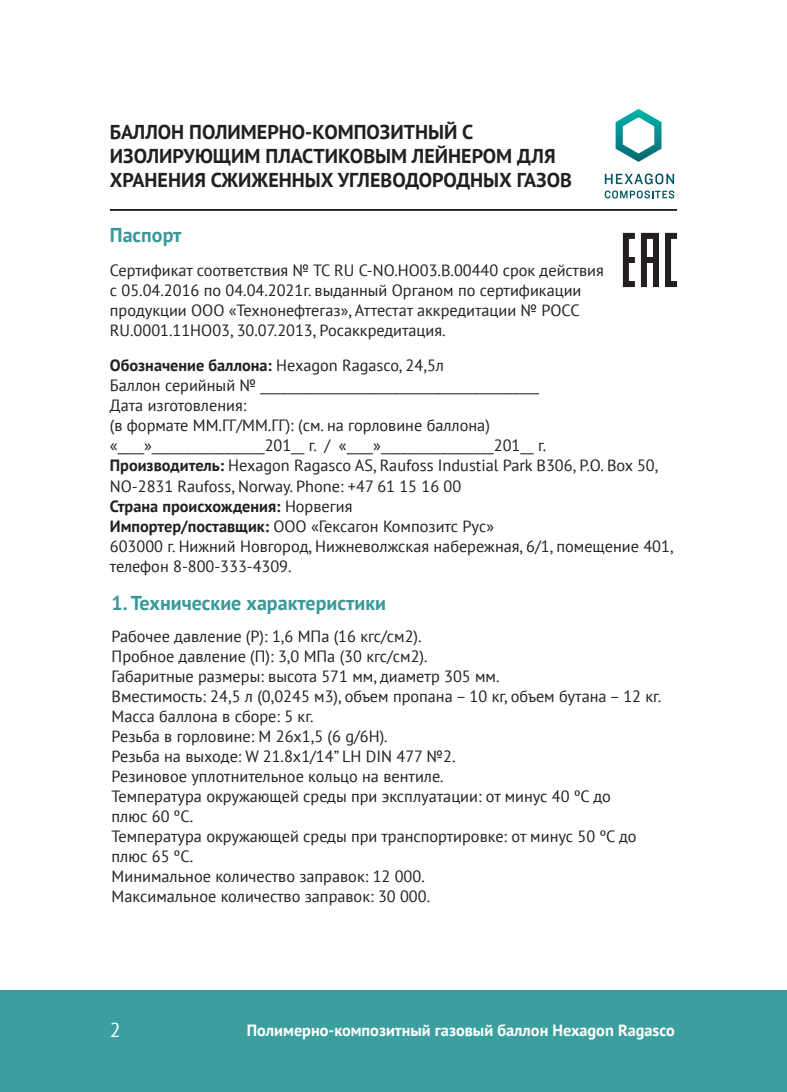
<style>
.page{position:relative;width:787px;height:1092px;background:#fff}
.page>*{position:absolute;margin:0;border:0;box-sizing:border-box;transform-origin:0 0}
.t1{font:700 20px/24px "PT Sans";color:#231f20}
.t2{font:700 20px "PT Sans";color:#3a9899}
.t3{font:20px "PT Sans";color:#fff}
.t4{font:16.25px/20px "PT Sans";color:#231f20}
.t5{font:700 16.25px "PT Sans";color:#fff}
.s1{font-weight:700}
</style>
<div class="page">
<svg style="left:605px;top:173px;width:69px;height:11px"></svg>
<svg style="left:604px;top:190px;width:70px;height:8px"></svg>
<svg style="left:615px;top:109px;width:46px;height:53px"></svg>
<hr style="left:110px;top:209px;width:567px;height:2px;background:#231f20">
<div style="left:0;top:990px;width:787px;height:101px;background:#3c9f9f"></div>
<svg style="left:623px;top:233px;width:54px;height:54px"></svg>
<p class="t1" style="left:110px;top:119px;width:463px">БАЛЛОН ПОЛИМЕРНО-КОМПОЗИТНЫЙ С<br>ИЗОЛИРУЮЩИМ ПЛАСТИКОВЫМ ЛЕЙНЕРОМ ДЛЯ<br>ХРАНЕНИЯ СЖИЖЕННЫХ УГЛЕВОДОРОДНЫХ ГАЗОВ</p>
<p class="t2" style="left:110px;top:222px;width:73px">Паспорт</p>
<p class="t4" style="left:110px;top:260px;width:495px">Сертификат соответствия № ТС RU C-NO.HO03.B.00440 срок действия с 05.04.2016 по 04.04.2021г. выданный Органом по сертификации продукции ООО «Технонефтегаз», Аттестат аккредитации № РОСС RU.0001.11НО03, 30.07.2013, Росаккредитация.</p>
<p class="t4" style="left:110px;top:355px;width:565px"><span class="s1">Обозначение баллона:</span> Hexagon Ragasco, 24,5л<br>Баллон серийный № __________________________________________<br>Дата изготовления:<br>(в формате ММ.ГГ/ММ.ГГ): (см. на горловине баллона) «____»_________________201__ г. / «____»_________________201__ г.<br><span class="s1">Производитель:</span> Hexagon Ragasco AS, Raufoss Industial Park B306, P.O. Box 50, NO-2831 Raufoss, Norway. Phone: +47 61 15 16 00<br><span class="s1">Страна происхождения:</span> Норвегия<br><span class="s1">Импортер/поставщик:</span> ООО «Гексагон Композитс Рус»<br>603000 г. Нижний Новгород, Нижневолжская набережная, 6/1, помещение 401, телефон 8-800-333-4309.</p>
<p class="t2" style="left:112px;top:590px;width:276px">1. Технические характеристики</p>
<p class="t4" style="left:112px;top:625px;width:551px">Рабочее давление (Р): 1,6 МПа (16 кгс/см2).<br>Пробное давление (П): 3,0 МПа (30 кгс/см2).<br>Габаритные размеры: высота 571 мм, диаметр 305 мм.<br>Вместимость: 24,5 л (0,0245 м3), объем пропана – 10 кг, объем бутана – 12 кг.<br>Масса баллона в сборе: 5 кг.<br>Резьба в горловине: М 26х1,5 (6 g/6H).<br>Резьба на выходе: W 21.8x1/14” LH DIN 477 №2.<br>Резиновое уплотнительное кольцо на вентиле.<br>Температура окружающей среды при эксплуатации: от минус 40 ºС до<br>плюс 60 ºС.<br>Температура окружающей среды при транспортировке: от минус 50 ºС до плюс 65 ºС.<br>Минимальное количество заправок: 12 000.<br>Максимальное количество заправок: 30 000.</p>
<p class="t3" style="left:110px;top:1017px;width:12px">2</p>
<p class="t5" style="left:247px;top:1019px;width:429px">Полимерно-композитный газовый баллон Hexagon Ragasco</p>
</div>
